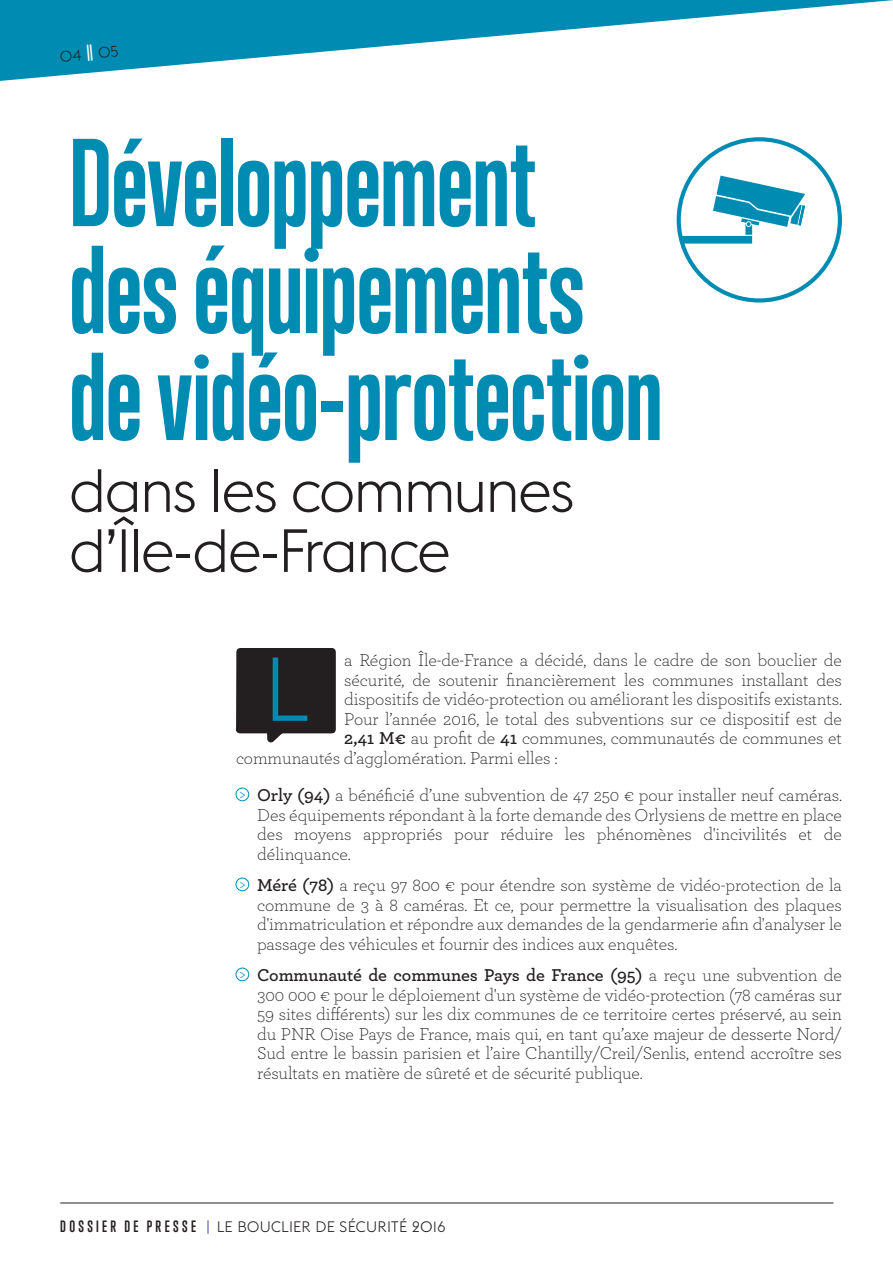
<style>
.page{position:relative;width:893px;height:1263px;background:#fff}
.page>*{position:absolute;margin:0;border:0;box-sizing:border-box;transform-origin:0 0}
.t1{font:700 114px/106.9px "Trump Gothic Pro";letter-spacing:-.015em;color:#008cb2}
.t2{font:300 89.1px "Euclid Flex";color:#008cb2}
.t3{font:300 60px/60px "Euclid Flex";letter-spacing:-.045em;color:#231f20}
.t4{font:300 18px/19.5px "Archer Pro";letter-spacing:-.005em;color:#231f20;text-align:justify}
.t5{font:300 15px "Euclid Flex";letter-spacing:.015em;color:#231f20}
.s1{font-family:"Lovelo Line";font-weight:700;font-size:22.5px;color:#fff}
.s2{font-weight:600}
.s3{font-size:19.35px;color:#008cb2}
.s4{font-family:"Trump Gothic Pro";font-weight:700}
.s5{color:#2e3092}
</style>
<div class="page">
<hr style="left:60px;top:1202px;width:773px;height:1px;background:#231f20">
<svg style="left:0;top:0;width:893px;height:81px"></svg>
<div style="left:236px;top:788px;width:13px;height:13px;border:1px solid #008cb2;border-radius:50%"></div>
<div style="left:236px;top:878px;width:13px;height:13px;border:1px solid #008cb2;border-radius:50%"></div>
<div style="left:236px;top:968px;width:13px;height:13px;border:1px solid #008cb2;border-radius:50%"></div>
<svg style="left:236px;top:648px;width:100px;height:94px;background:#363233"></svg>
<svg style="left:677px;top:137px;width:165px;height:166px"></svg>
<p class="t5" style="left:59px;top:48px;width:60px;rotate:-5deg">04 <span class="s1">I</span> 05</p>
<h1 class="t1" style="left:69px;top:129px;width:596px">Développement des équipements de vidéo-protection</h1>
<h3 class="t3" style="left:69px;top:461px;width:508px">dans les communes d’Île-de-France</h3>
<p class="t4" style="left:344px;top:650px;width:499px">a Région Île-de-France a décidé, dans le cadre de son bouclier de</p>
<p class="t4" style="left:344px;top:669px;width:499px">sécurité, de soutenir financièrement les communes installant des</p>
<p class="t4" style="left:344px;top:689px;width:499px">dispositifs de vidéo-protection ou améliorant les dispositifs existants.</p>
<p class="t4" style="left:344px;top:708px;width:499px">Pour l’année 2016, le total des subventions sur ce dispositif est de</p>
<p class="t4" style="left:344px;top:728px;width:499px"><span class="s2">2,41 M€</span> au profit de <span class="s2">41</span> communes, communautés de communes et</p>
<p class="t4" style="left:236px;top:747px;width:323px">communautés d’agglomération. Parmi elles :</p>
<p class="t4" style="left:257px;top:785px;width:586px;text-indent:-18px"><span class="s3">&gt;</span> <span class="s2">Orly (94)</span> a bénéficié d’une subvention de 47 250 € pour installer neuf caméras.<br>Des équipements répondant à la forte demande des Orlysiens de mettre en place des moyens appropriés pour réduire les phénomènes d'incivilités et de délinquance.</p>
<p class="t4" style="left:257px;top:875px;width:586px;text-indent:-18px"><span class="s3">&gt;</span> <span class="s2">Méré (78)</span> a reçu 97 800 € pour étendre son système de vidéo-protection de la commune de 3 à 8 caméras. Et ce, pour permettre la visualisation des plaques d'immatriculation et répondre aux demandes de la gendarmerie afin d'analyser le passage des véhicules et fournir des indices aux enquêtes.</p>
<p class="t4" style="left:257px;top:965px;width:586px;text-indent:-18px"><span class="s3">&gt;</span> <span class="s2">Communauté de communes Pays de France (95)</span> a reçu une subvention de 300 000 € pour le déploiement d'un système de vidéo-protection (78 caméras sur 59 sites différents) sur les dix communes de ce territoire certes préservé, au sein du PNR Oise Pays de France, mais qui, en tant qu’axe majeur de desserte Nord/ Sud entre le bassin parisien et l’aire Chantilly/Creil/Senlis, entend accroître ses résultats en matière de sûreté et de sécurité publique.</p>
<h2 class="t2" style="left:264px;top:638px;width:46px">L</h2>
<p class="t5" style="left:60px;top:1218px;width:387px"><span class="s4">D O S S I E R D E P R E S S E</span> <span class="s5">|</span> LE BOUCLIER DE SÉCURITÉ 2016</p>
</div>
